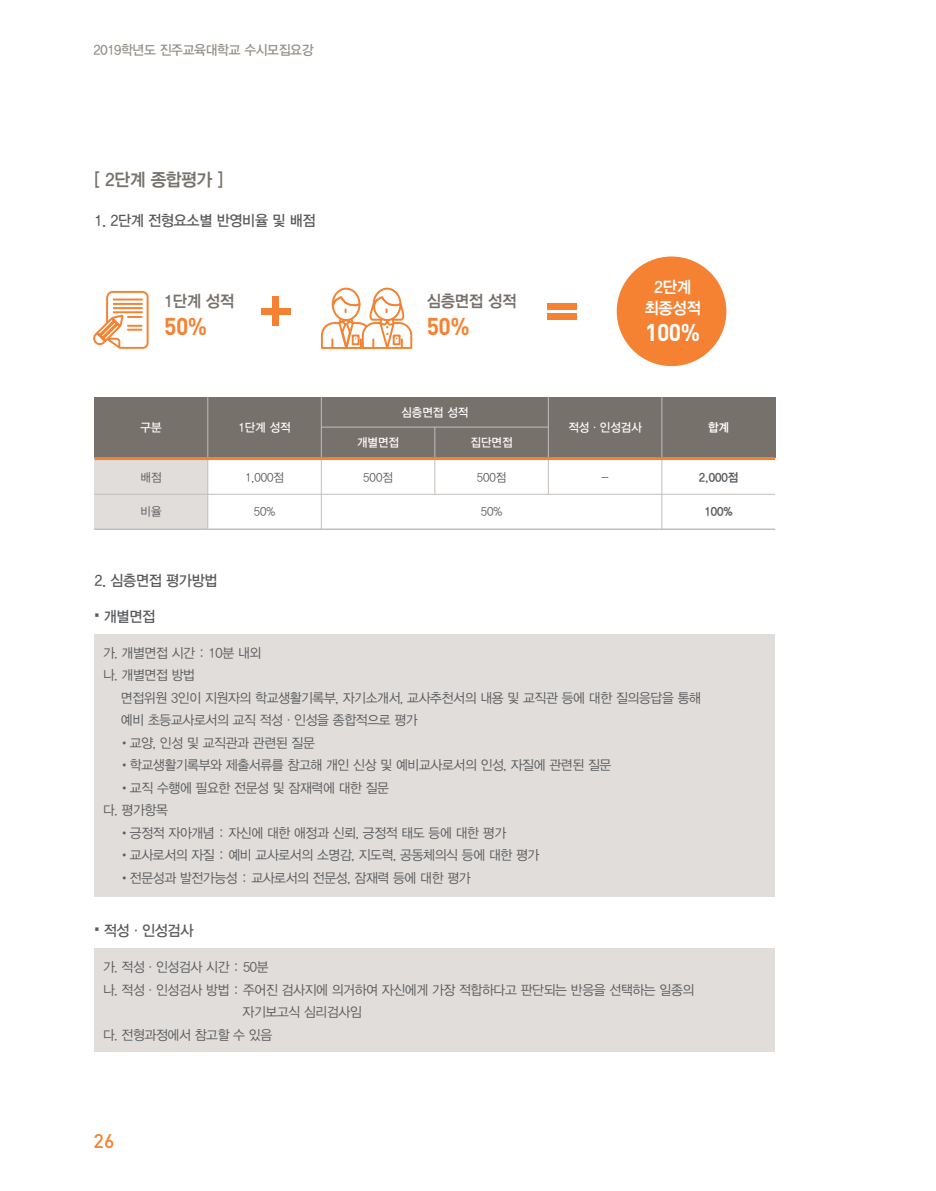
<style>
.page{position:relative;width:936px;height:1191px;background:#fff}
.page>*{position:absolute;margin:0;border:0;box-sizing:border-box;transform-origin:0 0}
.t1{font:700 24px "DIN";color:#f58232;scale:.95 1}
.t2{font:700 24px "DIN";color:#fff;scale:.95 1}
.t3{font:500 19.5px "DIN";color:#f58232}
.t4{font:18px "YDVYGO Std 34 KS Cms UHC H";letter-spacing:-.025em;color:#77716c;scale:.95 1}
.t5{font:16.5px "YDVYGO Std 34 KS Cms UHC H";letter-spacing:-.025em;color:#77716c;scale:.95 1}
.t6{font:16.5px/21px "YDVYGO Std 34 KS Cms UHC H";letter-spacing:-.025em;color:#fff;text-align:center;scale:.95 1}
.t7{font:15px "YDVYGO Std 33 KS Cms UHC H";letter-spacing:-.025em;color:#58595b;scale:.95 1}
.t8{font:13.5px/22.5px "YDVYGO Std 32 KS Cms UHC H";letter-spacing:-.025em;color:#58595b;scale:.95 1}
.t9{font:13.5px "YDVYGO Std 33 KS Cms UHC H";letter-spacing:-.025em;color:#938d86;scale:.95 1}
.t10{font:12px "YDVYGO Std 33 KS Cms UHC H";color:#fff;scale:.95 1}
.t11{font:12px "YDVYGO Std 32 KS Cms UHC H";color:#58595b;scale:.95 1}
.t12{font:12px "YDVYGO Std 34 KS Cms UHC H";color:#58595b;scale:.95 1}
.t13{font:12px "YDVYGO Std 34 KS Cms UHC H";color:#fff;scale:.95 1}
.s1{font-family:"ST Heiti"}
</style>
<div class="page">
<div style="left:616px;top:256px;width:110px;height:110px;background:#f58232;border-radius:50%"></div>
<div style="left:547px;top:313px;width:29px;height:7px;background:#f58232"></div>
<div style="left:547px;top:303px;width:29px;height:6px;background:#f58232"></div>
<div style="left:94px;top:397px;width:114px;height:61px;background:#77716c"></div>
<div style="left:208px;top:397px;width:113px;height:61px;background:#77716c"></div>
<div style="left:321px;top:397px;width:227px;height:30px;background:#77716c"></div>
<div style="left:548px;top:397px;width:113px;height:61px;background:#77716c"></div>
<div style="left:661px;top:397px;width:114px;height:61px;background:#77716c"></div>
<div style="left:321px;top:427px;width:114px;height:31px;background:#77716c"></div>
<div style="left:435px;top:427px;width:113px;height:31px;background:#77716c"></div>
<div style="left:94px;top:458px;width:114px;height:36px;background:#e0dddb"></div>
<div style="left:94px;top:494px;width:114px;height:36px;background:#e0dddb"></div>
<hr style="left:207px;top:397px;width:1px;height:133px;background:#c3beba">
<hr style="left:321px;top:397px;width:1px;height:133px;background:#c3beba">
<hr style="left:434px;top:427px;width:1px;height:67px;background:#c3beba">
<hr style="left:548px;top:397px;width:1px;height:97px;background:#c3beba">
<hr style="left:661px;top:397px;width:1px;height:133px;background:#c3beba">
<hr style="left:321px;top:427px;width:227px;height:1px;background:#c3beba">
<hr style="left:94px;top:457px;width:681px;height:3px;background:#f58232">
<hr style="left:94px;top:494px;width:681px;height:1px;background:#c3beba">
<hr style="left:94px;top:528px;width:681px;height:2px;background:#c3beba">
<svg style="left:93px;top:291px;width:56px;height:58px"></svg>
<svg style="left:320px;top:287px;width:93px;height:62px"></svg>
<div style="left:272px;top:297px;width:7px;height:29px;background:#f58232"></div>
<div style="left:261px;top:308px;width:29px;height:6px;background:#f58232"></div>
<div style="left:94px;top:634px;width:681px;height:262px;background:#e0dddb"></div>
<div style="left:94px;top:948px;width:681px;height:104px;background:#e0dddb"></div>
<p class="t9" style="left:94px;top:44px;width:233px">2019학년도 진주교육대학교 수시모집요강</p>
<h3 class="t4" style="left:94px;top:171px;width:137px">[ 2단계 종합평가 ]</h3>
<p class="t7" style="left:94px;top:213px;width:234px">1. 2단계 전형요소별 반영비율 및 배점</p>
<p class="t5" style="left:164px;top:294px;width:75px">1단계 성적</p>
<h1 class="t1" style="left:164px;top:310px;width:47px">50%</h1>
<p class="t10" style="left:140px;top:422px;width:24px">구분</p>
<p class="t10" style="left:238px;top:422px;width:57px">1단계 성적</p>
<p class="t5" style="left:427px;top:294px;width:96px">심층면접 성적</p>
<h1 class="t1" style="left:427px;top:310px;width:47px">50%</h1>
<p class="t10" style="left:401px;top:406px;width:72px">심층면접 성적</p>
<p class="t10" style="left:357px;top:437px;width:46px">개별면접</p>
<p class="t10" style="left:470px;top:437px;width:46px">집단면접</p>
<p class="t6" style="left:644px;top:277px;width:61px">2단계 최종성적</p>
<h1 class="t2" style="left:645px;top:317px;width:59px">100%</h1>
<p class="t10" style="left:568px;top:422px;width:79px">적성·인성검사</p>
<p class="t13" style="left:708px;top:422px;width:24px">합계</p>
<p class="t11" style="left:140px;top:471px;width:24px">배점</p>
<p class="t11" style="left:245px;top:471px;width:43px">1,000점</p>
<p class="t11" style="left:363px;top:471px;width:33px">500점</p>
<p class="t11" style="left:476px;top:471px;width:33px">500점</p>
<p class="t11" style="left:601px;top:471px;width:9px">-</p>
<p class="t12" style="left:698px;top:471px;width:43px">2,000점</p>
<p class="t11" style="left:140px;top:506px;width:24px">비율</p>
<p class="t11" style="left:254px;top:506px;width:24px">50%</p>
<p class="t11" style="left:480px;top:506px;width:24px">50%</p>
<p class="t12" style="left:704px;top:506px;width:31px">100%</p>
<p class="t7" style="left:94px;top:574px;width:131px">2. 심층면접 평가방법</p>
<p class="t7" style="left:94px;top:609px;width:65px"><span class="s1">-</span> 개별면접</p>
<p class="t8" style="left:103px;top:642px;width:168px">가. 개별면접 시간 : 10분 내외 나. 개별면접 방법</p>
<p class="t8" style="left:121px;top:687px;width:612px">면접위원 3인이 지원자의 학교생활기록부, 자기소개서, 교사추천서의 내용 및 교직관 등에 대한 질의응답을 통해 예비 초등교사로서의 교직 적성·인성을 종합적으로 평가</p>
<p class="t8" style="left:118px;top:732px;width:208px">•교양, 인성 및 교직관과 관련된 질문</p>
<p class="t8" style="left:118px;top:755px;width:520px">•학교생활기록부와 제출서류를 참고해 개인 신상 및 예비교사로서의 인성, 자질에 관련된 질문</p>
<p class="t8" style="left:103px;top:777px;width:302px;text-indent:15px">•교직 수행에 필요한 전문성 및 잠재력에 대한 질문 다. 평가항목</p>
<p class="t8" style="left:118px;top:822px;width:409px">•긍정적 자아개념 : 자신에 대한 애정과 신뢰, 긍정적 태도 등에 대한 평가</p>
<p class="t8" style="left:118px;top:845px;width:444px">•교사로서의 자질 : 예비 교사로서의 소명감, 지도력, 공동체의식 등에 대한 평가</p>
<p class="t8" style="left:118px;top:867px;width:372px">•전문성과 발전가능성 : 교사로서의 전문성, 잠재력 등에 대한 평가</p>
<p class="t7" style="left:94px;top:923px;width:106px"><span class="s1">-</span> 적성·인성검사</p>
<p class="t8" style="left:103px;top:956px;width:176px">가. 적성·인성검사 시간 : 50분</p>
<p class="t8" style="left:103px;top:979px;width:624px">나. 적성·인성검사 방법 : 주어진 검사지에 의거하여 자신에게 가장 적합하다고 판단되는 반응을 선택하는 일종의</p>
<p class="t8" style="left:242px;top:1001px;width:127px">자기보고식 심리검사임</p>
<p class="t8" style="left:103px;top:1024px;width:180px">다. 전형과정에서 참고할 수 있음</p>
<h2 class="t3" style="left:94px;top:1128px;width:22px">26</h2>
</div>
